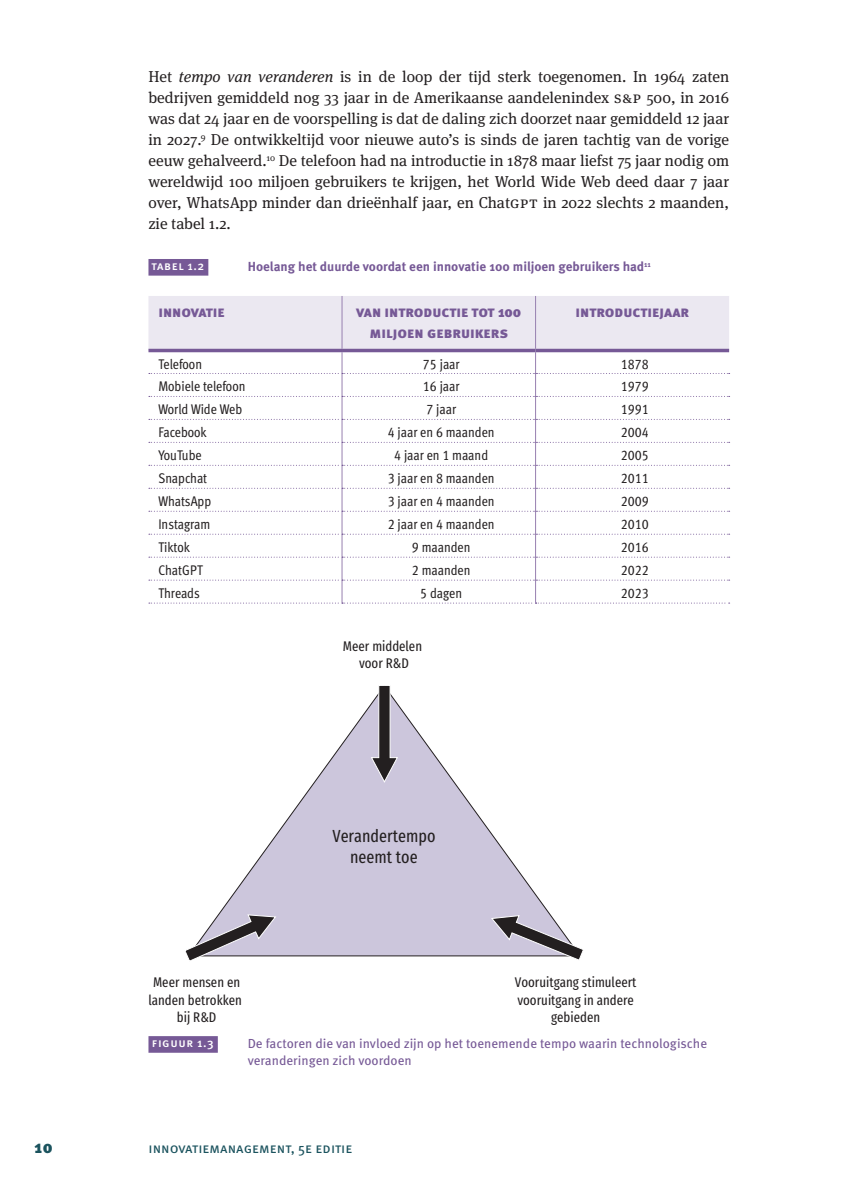
<style>
.page{position:relative;width:843px;height:1187px;background:#fff}
.page>*{position:absolute;margin:0;border:0;box-sizing:border-box;transform-origin:0 0}
.t1{font:17.5px/21px "Fira Sans Compressed";color:#231f20;text-align:center}
.t2{font:900 17.5px "Meta Pro";color:#1b535e}
.t3{font:15.75px/21px "Meta Serif Pro";color:#231f20;text-align:justify}
.t4{font:900 14.88px/21px "Meta Pro";color:#765996;text-align:center}
.t5{font:condensed 14px "Meta Pro";color:#231f20}
.t6{font:14px/17.5px "Fira Sans Compressed";color:#231f20;text-align:center}
.t7{font:14px "Meta Pro";color:#1b535e}
.t8{font:13.12px/16.8px "Meta Pro";color:#765996}
.t9{font:700 13.12px "Meta Pro";color:#765996}
.t10{font:500 12.25px "Meta Pro";letter-spacing:.05em;color:#fff}
.s1{font-style:italic}
</style>
<div class="page">
<div style="left:148px;top:259px;width:60px;height:17px;background:#765996"></div>
<div style="left:148px;top:1036px;width:70px;height:17px;background:#765996"></div>
<svg style="left:148px;top:296px;width:581px;height:308px"></svg>
<hr style="left:535px;top:349px;width:194px;height:3px;background:#765996">
<hr style="left:535px;top:296px;width:1px;height:53px;background:#9780b0">
<hr style="left:342px;top:349px;width:193px;height:3px;background:#765996">
<hr style="left:341px;top:296px;width:1px;height:53px;background:#9780b0">
<hr style="left:148px;top:349px;width:194px;height:3px;background:#765996">
<svg style="left:218px;top:704px;width:332px;height:253px"></svg>
<svg style="left:370px;top:685px;width:28px;height:99px;background:#948f9a"></svg>
<svg style="left:185px;top:914px;width:92px;height:47px"></svg>
<svg style="left:490px;top:914px;width:93px;height:46px"></svg>
<p class="t3" style="left:148px;top:65px;width:582px">Het <span class="s1">tempo van veranderen</span> is in de loop der tijd sterk toegenomen. In 1964 zaten bedrijven gemiddeld nog 33 jaar in de Amerikaanse aandelenindex S&amp;P 500, in 2016 was dat 24 jaar en de voorspelling is dat de daling zich doorzet naar gemiddeld 12 jaar in 2027.<sup>9</sup> De ontwikkeltijd voor nieuwe auto’s is sinds de jaren tachtig van de vorige eeuw gehalveerd.<sup>10</sup> De telefoon had na introductie in 1878 maar liefst 75 jaar nodig om wereldwijd 100 miljoen gebruikers te krijgen, het World Wide Web deed daar 7 jaar over, WhatsApp minder dan drieënhalf jaar, en ChatGPT in 2022 slechts 2 maanden, zie tabel 1.2.</p>
<p class="t10" style="left:152px;top:257px;width:54px">Tabel 1.2</p>
<p class="t9" style="left:248px;top:256px;width:405px">Hoelang het duurde voordat een innovatie 100 miljoen gebruikers had<sup>11</sup></p>
<p class="t4" style="left:158px;top:301px;width:68px">Innovatie</p>
<p class="t4" style="left:356px;top:301px;width:167px">Van introductie tot 100 miljoen gebruikers</p>
<p class="t4" style="left:575px;top:301px;width:115px">Introductiejaar</p>
<p class="t5" style="left:158px;top:353px;width:45px">Telefoon</p>
<p class="t5" style="left:423px;top:353px;width:38px">75 jaar</p>
<p class="t5" style="left:621px;top:353px;width:29px">1878</p>
<p class="t5" style="left:158px;top:376px;width:89px">Mobiele telefoon</p>
<p class="t5" style="left:423px;top:376px;width:38px">16 jaar</p>
<p class="t5" style="left:621px;top:376px;width:29px">1979</p>
<p class="t5" style="left:158px;top:399px;width:85px">World Wide Web</p>
<p class="t5" style="left:426px;top:399px;width:31px">7 jaar</p>
<p class="t5" style="left:621px;top:399px;width:29px">1991</p>
<p class="t5" style="left:158px;top:422px;width:50px">Facebook</p>
<p class="t5" style="left:388px;top:422px;width:108px">4 jaar en 6 maanden</p>
<p class="t5" style="left:621px;top:422px;width:29px">2004</p>
<p class="t5" style="left:158px;top:445px;width:45px">YouTube</p>
<p class="t5" style="left:394px;top:445px;width:95px">4 jaar en 1 maand</p>
<p class="t5" style="left:621px;top:445px;width:29px">2005</p>
<p class="t5" style="left:158px;top:468px;width:50px">Snapchat</p>
<p class="t5" style="left:388px;top:468px;width:108px">3 jaar en 8 maanden</p>
<p class="t5" style="left:621px;top:468px;width:29px">2011</p>
<p class="t5" style="left:158px;top:491px;width:54px">WhatsApp</p>
<p class="t5" style="left:388px;top:491px;width:108px">3 jaar en 4 maanden</p>
<p class="t5" style="left:621px;top:491px;width:29px">2009</p>
<p class="t5" style="left:158px;top:514px;width:54px">Instagram</p>
<p class="t5" style="left:388px;top:514px;width:108px">2 jaar en 4 maanden</p>
<p class="t5" style="left:621px;top:514px;width:29px">2010</p>
<p class="t5" style="left:158px;top:537px;width:33px">Tiktok</p>
<p class="t5" style="left:412px;top:537px;width:60px">9 maanden</p>
<p class="t5" style="left:621px;top:537px;width:29px">2016</p>
<p class="t5" style="left:158px;top:560px;width:46px">ChatGPT</p>
<p class="t5" style="left:412px;top:560px;width:60px">2 maanden</p>
<p class="t5" style="left:620px;top:560px;width:29px">2022</p>
<p class="t5" style="left:158px;top:583px;width:43px">Threads</p>
<p class="t5" style="left:420px;top:583px;width:43px">5 dagen</p>
<p class="t5" style="left:620px;top:583px;width:29px">2023</p>
<p class="t6" style="left:343px;top:637px;width:81px">Meer middelen voor R&amp;D</p>
<p class="t1" style="left:332px;top:825px;width:105px">Verandertempo neemt toe</p>
<p class="t6" style="left:515px;top:973px;width:123px">Vooruitgang stimuleert vooruitgang in andere gebieden</p>
<p class="t6" style="left:148px;top:973px;width:95px">Meer mensen en landen betrokken bij R&amp;D</p>
<p class="t10" style="left:152px;top:1034px;width:63px">Figuur 1.3</p>
<p class="t8" style="left:248px;top:1034px;width:461px">De factoren die van invloed zijn op het toenemende tempo waarin technologische veranderingen zich voordoen</p>
<p class="t2" style="left:34px;top:1133px;width:20px">10</p>
<p class="t7" style="left:148px;top:1138px;width:205px">Innovati emanagement, 5e editi e</p>
</div>
